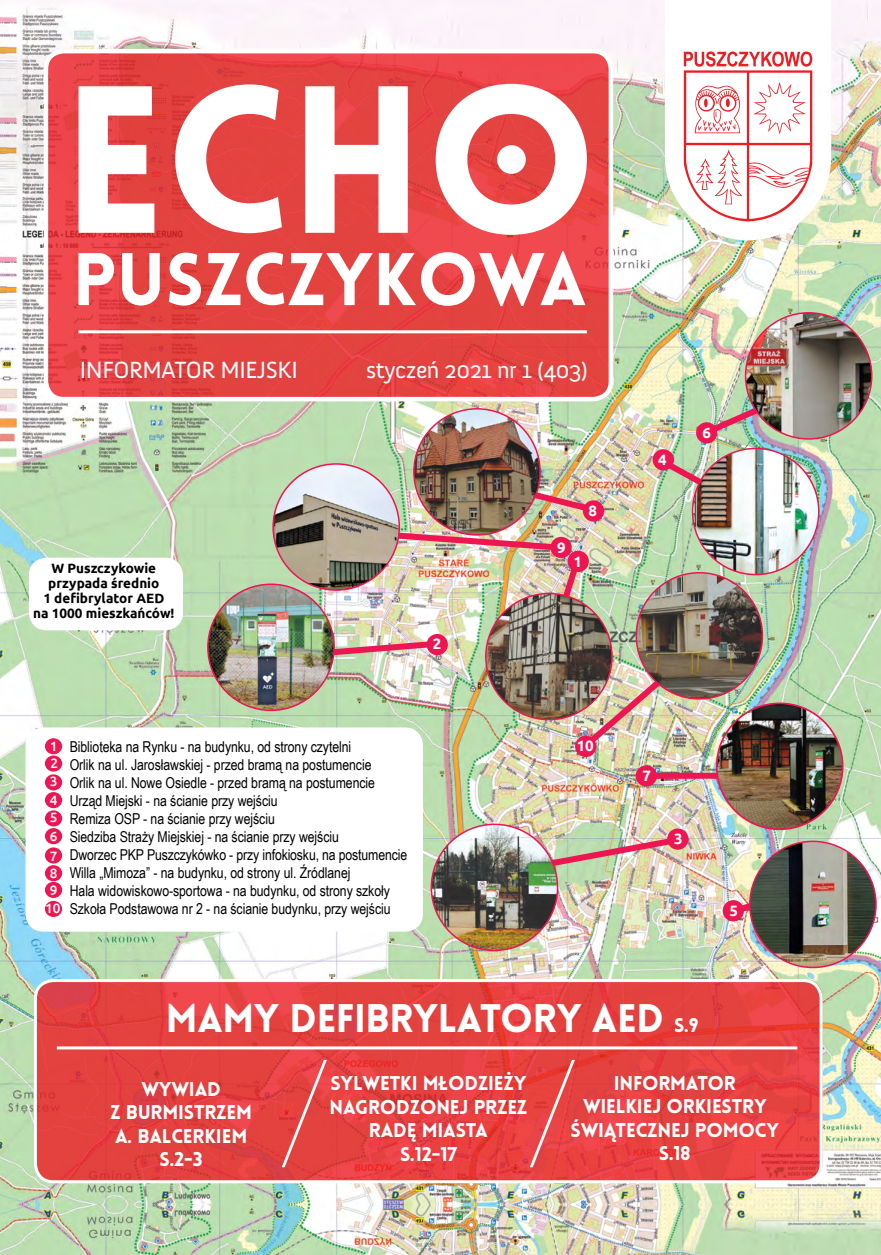
<style>
.page{position:relative;width:881px;height:1255px;background:#fff}
.page>*{position:absolute;margin:0;border:0;box-sizing:border-box;transform-origin:0 0}
.t1{font:900 39px "Lovelo";letter-spacing:-.01em;color:#fff}
.t2{font:24px "Anivers";letter-spacing:-.02em;color:#fff}
.t3{font:900 19.5px/23.4px "Lovelo";letter-spacing:-.01em;color:#fff;text-align:center}
.t4{font:15px/18px "Arial Narrow";letter-spacing:-.005em;color:#000}
.t5{font:700 15px "Ubuntu";color:#fff}
.t6{font:700 13.5px/15px "Ubuntu";color:#000;text-align:center}
.t7{font:500 13.5px/17.9px "Ubuntu";color:#fff;text-align:justify}
.s1{font-size:19.5px}
</style>
<div class="page">
<img style="left:0;top:0;width:880px;height:1254px">
<svg style="left:48px;top:51px;width:564px;height:348px;background:#e54343"></svg>
<div style="left:44px;top:49px;width:569px;height:352px;border:4px solid #fff;border-radius:18px"></div>
<svg style="left:78px;top:84px;width:534px;height:228px"></svg>
<svg style="left:664px;top:0;width:166px;height:240px"></svg>
<hr style="left:78px;top:330px;width:508px;height:3px;background:#fff">
<svg style="left:37px;top:980px;width:785px;height:201px;background:#e54140"></svg>
<div style="left:34px;top:979px;width:788px;height:204px;border:3px solid #fff;border-radius:18px"></div>
<svg style="left:281px;top:1059px;width:46px;height:108px;background:#e64d4c"></svg>
<svg style="left:529px;top:1059px;width:45px;height:108px;background:#e84d4c"></svg>
<hr style="left:57px;top:1046px;width:740px;height:3px;background:#fff">
<div style="left:567px;top:550px;width:21px;height:22px;background:#ed1652;border-radius:50%"></div>
<div style="left:426px;top:634px;width:21px;height:21px;background:#ed1652;border-radius:50%"></div>
<div style="left:550px;top:537px;width:21px;height:21px;background:#ed1652;border-radius:50%"></div>
<div style="left:582px;top:500px;width:22px;height:21px;background:#ed1652;border-radius:50%"></div>
<svg style="left:695px;top:422px;width:22px;height:21px"></svg>
<img style="left:332px;top:638px;width:102px;height:25px">
<img style="left:208px;top:584px;width:126px;height:126px;border-radius:63px">
<img style="left:485px;top:593px;width:126px;height:126px;border-radius:63px">
<img style="left:393px;top:521px;width:172px;height:33px">
<img style="left:527px;top:487px;width:65px;height:28px">
<img style="left:273px;top:464px;width:126px;height:126px;border-radius:63px">
<img style="left:414px;top:409px;width:126px;height:126px;border-radius:63px">
<img style="left:659px;top:456px;width:149px;height:89px">
<img style="left:702px;top:377px;width:92px;height:61px">
<img style="left:692px;top:448px;width:126px;height:126px;border-radius:63px">
<img style="left:745px;top:313px;width:126px;height:126px;border-radius:63px">
<img style="left:541px;top:561px;width:216px;height:189px">
<div style="left:653px;top:772px;width:166px;height:6px;background:#ed1652"></div>
<img style="left:636px;top:572px;width:126px;height:127px;border-radius:63px">
<img style="left:716px;top:703px;width:126px;height:126px;border-radius:63px">
<img style="left:529px;top:834px;width:148px;height:42px">
<img style="left:431px;top:824px;width:126px;height:126px;border-radius:63px">
<svg style="left:731px;top:884px;width:21px;height:33px"></svg>
<img style="left:749px;top:841px;width:126px;height:126px;border-radius:63px">
<div style="left:575px;top:735px;width:21px;height:22px;background:#ed1652;border-radius:50%"></div>
<div style="left:635px;top:765px;width:21px;height:21px;background:#ed1652;border-radius:50%"></div>
<div style="left:722px;top:900px;width:21px;height:21px;background:#ed1652;border-radius:50%"></div>
<div style="left:667px;top:828px;width:21px;height:21px;background:#ed1652;border-radius:50%"></div>
<div style="left:29px;top:557px;width:154px;height:73px;background:#fff;border-radius:18px"></div>
<div style="left:26px;top:727px;width:397px;height:204px;background:#fff;border-radius:18px"></div>
<div style="left:652px;top:449px;width:21px;height:21px;background:#ed1652;border-radius:50%"></div>
<div style="left:45px;top:738px;width:17px;height:16px;background:#ed1652;border-radius:50%"></div>
<div style="left:45px;top:755px;width:17px;height:16px;background:#ed1652;border-radius:50%"></div>
<div style="left:45px;top:774px;width:17px;height:16px;background:#ed1652;border-radius:50%"></div>
<div style="left:45px;top:792px;width:17px;height:16px;background:#ed1652;border-radius:50%"></div>
<div style="left:45px;top:810px;width:17px;height:16px;background:#ed1652;border-radius:50%"></div>
<div style="left:45px;top:828px;width:17px;height:16px;background:#ed1652;border-radius:50%"></div>
<div style="left:45px;top:847px;width:17px;height:16px;background:#ed1652;border-radius:50%"></div>
<div style="left:45px;top:865px;width:17px;height:16px;background:#ed1652;border-radius:50%"></div>
<div style="left:45px;top:881px;width:17px;height:16px;background:#ed1652;border-radius:50%"></div>
<div style="left:45px;top:900px;width:17px;height:16px;background:#ed1652;border-radius:50%"></div>
<h2 class="t2" style="left:80px;top:357px;width:219px">INFORMATOR MIEJSKI</h2>
<h2 class="t2" style="left:366px;top:357px;width:223px">styczeń 2021 nr 1 (403)</h2>
<p class="t6" style="left:33px;top:560px;width:143px">W Puszczykowie przypada średnio<br>1 defibrylator AED<br>na 1000 mieszkańców!</p>
<p class="t5" style="left:432px;top:634px;width:10px">2</p>
<p class="t5" style="left:588px;top:502px;width:10px">8</p>
<p class="t5" style="left:557px;top:538px;width:10px">9</p>
<p class="t5" style="left:573px;top:552px;width:10px">1</p>
<p class="t5" style="left:657px;top:450px;width:10px">4</p>
<p class="t5" style="left:702px;top:423px;width:10px">6</p>
<p class="t7" style="left:50px;top:737px;width:10px">1<br>2<br>3<br>4<br>5<br>6</p>
<p class="t7" style="left:50px;top:846px;width:9px;line-height:17.1px">7<br>8<br>9</p>
<p class="t7" style="left:45px;top:899px;width:17px">10</p>
<p class="t4" style="left:70px;top:737px;width:339px">Biblioteka na Rynku - na budynku, od strony czytelni<br>Orlik na ul. Jarosławskiej - przed bramą na postumencie<br>Orlik na ul. Nowe Osiedle - przed bramą na postumencie Urząd Miejski - na ścianie przy wejściu<br>Remiza OSP - na ścianie przy wejściu<br>Siedziba Straży Miejskiej - na ścianie przy wejściu<br>Dworzec PKP Puszczykówko - przy infokiosku, na postumencie Willa „Mimoza” - na budynku, od strony ul. Źródlanej<br>Hala widowiskowo-sportowa - na budynku, od strony szkoły Szkoła Podstawowa nr 2 - na ścianie budynku, przy wejściu</p>
<p class="t5" style="left:576px;top:736px;width:19px">10</p>
<p class="t5" style="left:642px;top:766px;width:10px">7</p>
<p class="t5" style="left:673px;top:829px;width:10px">3</p>
<p class="t5" style="left:729px;top:901px;width:10px">5</p>
<h1 class="t1" style="left:166px;top:994px;width:534px">MAMY DEFIBRYLATORY AED <span class="s1">S.9</span></h1>
<h3 class="t3" style="left:110px;top:1077px;width:143px">WYWIAD<br>Z BURMISTRZEM<br>A. BALCERKIEM<br>S.2-3</h3>
<h3 class="t3" style="left:329px;top:1071px;width:199px">SYLWETKI MŁODZIEŻY<br>NAGRODZONEJ PRZEZ<br>RADĘ MIASTA<br>S.12-17</h3>
<h3 class="t3" style="left:570px;top:1071px;width:210px">INFORMATOR<br>WIELKIEJ ORKIESTRY<br>ŚWIĄTECZNEJ POMOCY<br>S.18</h3>
</div>
